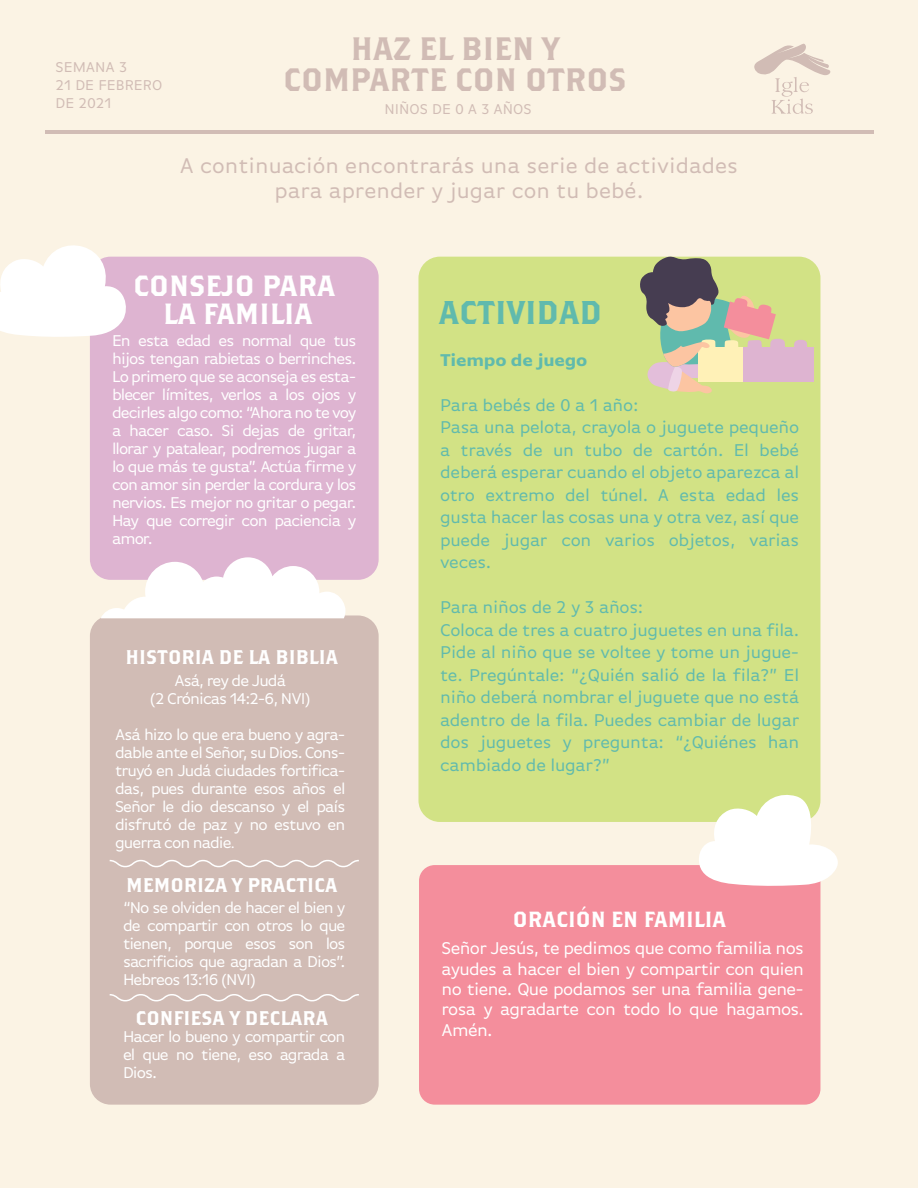
<style>
.page{position:relative;width:918px;height:1188px;background:#fbf3e4}
.page>*{position:absolute;margin:0;border:0;box-sizing:border-box;transform-origin:0 0}
.t1{font:32.85px "Brothers OT";color:#60baad}
.t2{font:32.4px/30.3px "Brothers OT";color:#d1bcb5;text-align:center}
.t3{font:29.25px/27.5px "Brothers OT";color:#fff;text-align:center}
.t4{font:22.5px/25.5px "Basic Gothic Pro";color:#d1bcb5;text-align:center}
.t5{font:21.9px "Brothers OT";color:#fff}
.t6{font:19.8px "Brothers OT";color:#fff}
.t7{font:18px/22.5px "Basic Gothic Pro";letter-spacing:-.015em;color:#60baad}
.t8{font:18px/20.4px "Basic Gothic Pro";letter-spacing:-.04em;color:#fff;text-align:justify}
.t9{font:700 18px "Basic Gothic Pro";letter-spacing:-.015em;color:#60baad}
.t10{font:16.5px/18px "Basic Gothic Pro";letter-spacing:-.06em;color:#fff;text-align:justify}
.t11{font:15px/18px "Basic Gothic Pro";color:#d1bcb5}
.s1{font-size:13.5px}
</style>
<div class="page">
<hr style="left:45px;top:130px;width:828px;height:3px;background:#d1bcb5">
<div style="left:418px;top:257px;width:402px;height:565px;background:#d2e285;border-radius:21px"></div>
<div style="left:90px;top:615px;width:289px;height:490px;background:#d1bcb5;border-radius:21px"></div>
<div style="left:90px;top:257px;width:289px;height:323px;background:#deb4d1;border-radius:21px"></div>
<div style="left:419px;top:865px;width:401px;height:240px;background:#f48e9c;border-radius:16px"></div>
<svg style="left:109px;top:859px;width:250px;height:9px"></svg>
<svg style="left:109px;top:994px;width:250px;height:8px"></svg>
<svg style="left:754px;top:43px;width:77px;height:71px"></svg>
<svg style="left:101px;top:557px;width:244px;height:61px"></svg>
<svg style="left:0;top:245px;width:130px;height:92px"></svg>
<svg style="left:699px;top:791px;width:139px;height:95px"></svg>
<svg style="left:794px;top:339px;width:13px;height:8px"></svg>
<div style="left:698px;top:347px;width:116px;height:35px;background:#deb4d1"></div>
<svg style="left:640px;top:256px;width:145px;height:138px"></svg>
<p class="t11" style="left:55px;top:58px;width:108px">SEMANA 3<br>21 DE FEBRERO<br>DE 2021</p>
<h2 class="t2" style="left:283px;top:35px;width:345px">HAZ EL BIEN Y<br>COMPARTE CON OTROS</h2>
<p class="t11" style="left:385px;top:100px;width:149px">NIÑOS DE 0 A 3 AÑOS</p>
<h3 class="t4" style="left:180px;top:152px;width:560px">A continuación encontrarás una serie de actividades para aprender y jugar con tu bebé.</h3>
<h3 class="t3" style="left:133px;top:274px;width:204px">CONSEJO PARA<br>LA FAMILIA</h3>
<p class="t10" style="left:112px;top:332px;width:246px">En esta edad es normal que tus hijos tengan rabietas o berrinches.<br>Lo primero que se aconseja es esta&shy;blecer límites, verlos a los ojos y decirles algo como: “Ahora no te voy a hacer caso. Si dejas de gritar, llorar y patalear, podremos jugar a lo que más te gusta”. Actúa firme y con amor sin perder la cordura y los nervios. Es mejor no gritar o pegar.<br>Hay que corregir con paciencia y amor.</p>
<p class="t6" style="left:126px;top:648px;width:214px">HISTORIA DE LA BIBLIA</p>
<p class="t10" style="left:150px;top:672px;width:162px;text-align:center">Asá, rey de Judá<br>(2 Crónicas 14:2-6, NVI)</p>
<p class="t10" style="left:115px;top:726px;width:232px">Asá hizo lo que era bueno y agra&shy;dable ante el Señor, su Dios. Cons&shy;truyó en Judá ciudades fortifica&shy;das, pues durante esos años el Señor le dio descanso y el país disfrutó de paz y no estuvo en guerra con nadie<span class="s1">.</span></p>
<p class="t6" style="left:126px;top:876px;width:212px">MEMORIZA Y PRACTICA</p>
<p class="t10" style="left:123px;top:898px;width:224px">“No se olviden de hacer el bien y de compartir con otros lo que tienen, porque esos son los sacrificios que agradan a Dios”.<br>Hebreos 13:16 (NVI)</p>
<p class="t6" style="left:136px;top:1009px;width:194px">CONFIESA Y DECLARA</p>
<p class="t10" style="left:123px;top:1027px;width:224px">Hacer lo bueno y compartir con el que no tiene, eso agrada a Dios.</p>
<h1 class="t1" style="left:439px;top:298px;width:165px">ACTIVIDAD</h1>
<p class="t9" style="left:440px;top:349px;width:149px">Tiempo de juego</p>
<p class="t7" style="left:440px;top:393px;width:361px">Para bebés de 0 a 1 año:<br>Pasa una pelota, crayola o juguete pequeño a través de un tubo de cartón. El bebé deberá esperar cuando el objeto aparezca al otro extremo del túnel. A esta edad les gusta hacer las cosas una y otra vez, así que puede jugar con varios objetos, varias veces.</p>
<p class="t7" style="left:440px;top:596px;width:361px">Para niños de 2 y 3 años:<br>Coloca de tres a cuatro juguetes en una fila.<br>Pide al niño que se voltee y tome un jugue&shy;te. Pregúntale: “¿Quién salió de la fila?” El niño deberá nombrar el juguete que no está adentro de la fila. Puedes cambiar de lugar dos juguetes y pregunta: “¿Quiénes han cambiado de lugar?”</p>
<h3 class="t5" style="left:513px;top:910px;width:214px">ORACIÓN EN FAMILIA</h3>
<p class="t8" style="left:442px;top:938px;width:364px">Señor Jesús, te pedimos que como familia nos ayudes a hacer el bien y compartir con quien no tiene. Que podamos ser una familia gene&shy;rosa y agradarte con todo lo que hagamos.<br>Amén.</p>
</div>
